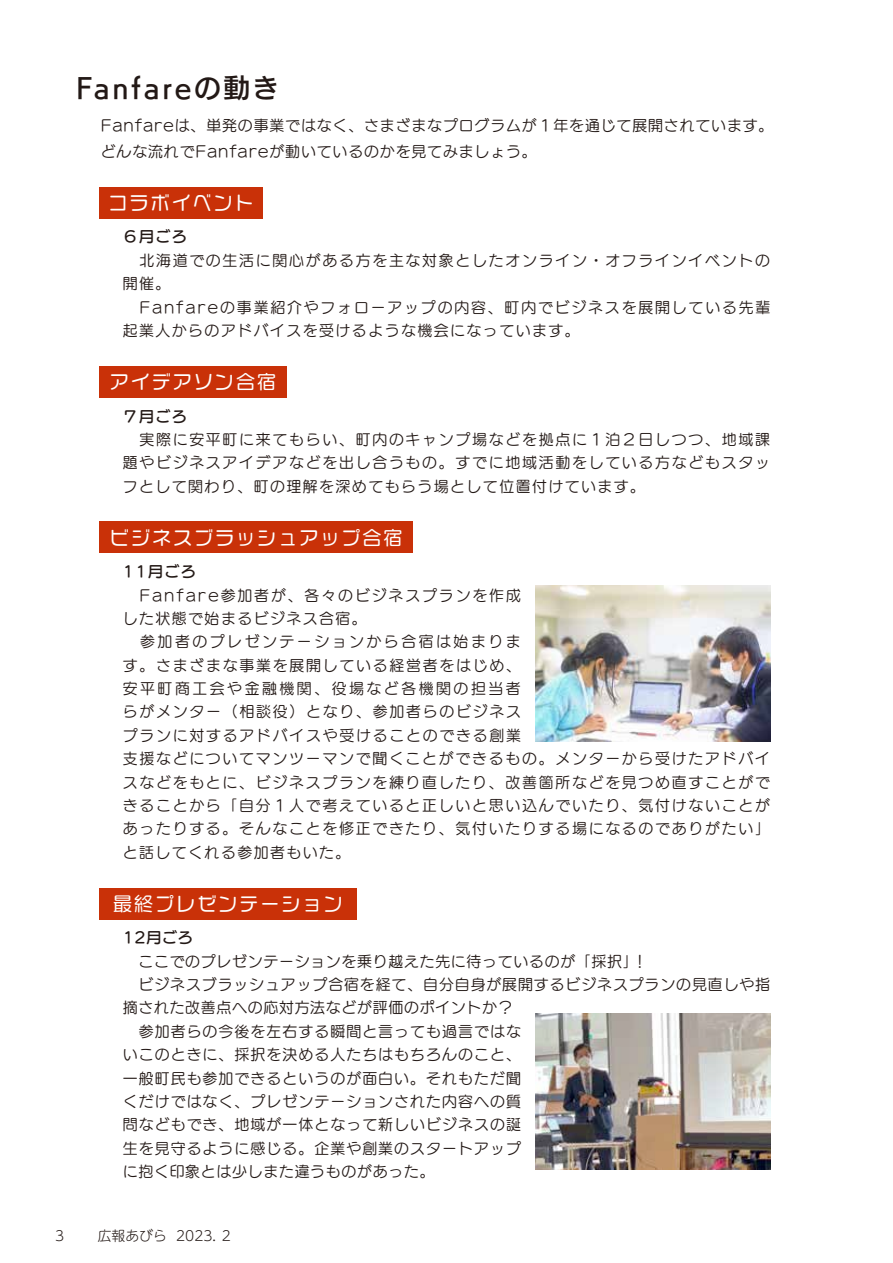
<style>
.page{position:relative;width:893px;height:1263px;background:#fff}
.page>*{position:absolute;margin:0;border:0;box-sizing:border-box;transform-origin:0 0}
.t1{font:26.55px "UD Kakugo Large Pr 6 N DB";letter-spacing:.1em;color:#231916}
.t2{font:19.2px "VDL Logo Maru Regular";letter-spacing:.1em;color:#fff}
.t3{font:14.85px/23.4px "UD Marugo Large Pr 6 N M";letter-spacing:.12em;color:#231916}
.t4{font:14.85px/23.4px "UD Marugo Large Pr 6 N M";letter-spacing:.075em;color:#231916}
.t5{font:14.85px/23.4px "UD Marugo Large Pr 6 N M";letter-spacing:.1em;color:#231916;text-align:justify}
.t6{font:14.85px/25.5px "UD Marugo Large Pr 6 N M";letter-spacing:.06em;color:#231916}
.t7{font:14.85px "UD Marugo Large Pr 6 N DB";letter-spacing:.1em;color:#231916}
.t8{font:300 13.8px "UD Shin M Go Pr 6 N";color:#231916}
</style>
<div class="page">
<div style="left:99px;top:187px;width:164px;height:32px;background:#c93108"></div>
<div style="left:99px;top:366px;width:187px;height:32px;background:#c93108"></div>
<div style="left:99px;top:888px;width:258px;height:31px;background:#c93108"></div>
<img style="left:536px;top:1014px;width:234px;height:156px">
<div style="left:99px;top:521px;width:314px;height:32px;background:#c93108"></div>
<img style="left:536px;top:585px;width:234px;height:157px">
<h1 class="t1" style="left:76px;top:74px;width:205px">Fanfareの動き</h1>
<p class="t6" style="left:85px;top:114px;width:690px">　Fanfareは、単発の事業ではなく、さまざまなプログラムが１年を通じて展開されています。　どんな流れでFanfareが動いているのかを見てみましょう。</p>
<p class="t2" style="left:109px;top:190px;width:147px">コラボイベント</p>
<p class="t7" style="left:123px;top:229px;width:65px">６月ごろ</p>
<p class="t3" style="left:123px;top:249px;width:649px">　北海道での生活に関心がある方を主な対象としたオンライン・オフラインイベントの開催。<br>　Fanfareの事業紹介やフォローアップの内容、町内でビジネスを展開している先輩起業人からのアドバイスを受けるような機会になっています。</p>
<p class="t2" style="left:110px;top:369px;width:168px">アイデアソン合宿</p>
<p class="t7" style="left:123px;top:408px;width:65px">７月ごろ</p>
<p class="t5" style="left:123px;top:428px;width:649px">　実際に安平町に来てもらい、町内のキャンプ場などを拠点に１泊２日しつつ、地域課題やビジネスアイデアなどを出し合うもの。すでに地域活動をしている方などもスタッフとして関わり、町の理解を深めてもらう場として位置付けています。</p>
<p class="t2" style="left:110px;top:524px;width:294px">ビジネスブラッシュアップ合宿</p>
<p class="t7" style="left:123px;top:563px;width:74px">11月ごろ</p>
<p class="t3" style="left:123px;top:584px;width:649px">　Fanfare参加者が、各々のビジネスプランを作成<br>した状態で始まるビジネス合宿。<br>　参加者のプレゼンテーションから合宿は始まりま<br>す。さまざまな事業を展開している経営者をはじめ、<br>安平町商工会や金融機関、役場など各機関の担当者<br>らがメンター（相談役）となり、参加者らのビジネス<br>プランに対するアドバイスや受けることのできる創業<br>支援などについてマンツーマンで聞くことができるもの。メンターから受けたアドバイスなどをもとに、ビジネスプランを練り直したり、改善箇所などを見つめ直すことができることから「自分１人で考えていると正しいと思い込んでいたり、気付けないことがあったりする。そんなことを修正できたり、気付いたりする場になるのでありがたい」と話してくれる参加者もいた。</p>
<p class="t2" style="left:113px;top:891px;width:231px">最終プレゼンテーション</p>
<p class="t7" style="left:123px;top:929px;width:71px">12月ごろ</p>
<p class="t4" style="left:123px;top:950px;width:649px">　ここでのプレゼンテーションを乗り越えた先に待っているのが「採択」！<br>　ビジネスブラッシュアップ合宿を経て、自分自身が展開するビジネスプランの見直しや指摘された改善点への応対方法などが評価のポイントか？<br>　参加者らの今後を左右する瞬間と言っても過言ではな<br>いこのときに、採択を決める人たちはもちろんのこと、<br>一般町民も参加できるというのが面白い。それもただ聞<br>くだけではなく、プレゼンテーションされた内容への質<br>問などもでき、地域が一体となって新しいビジネスの誕<br>生を見守るように感じる。企業や創業のスタートアップ<br>に抱く印象とは少しまた違うものがあった。</p>
<p class="t8" style="left:55px;top:1225px;width:11px">3</p>
<p class="t8" style="left:98px;top:1225px;width:137px">広報あびら 2023. ２</p>
</div>
